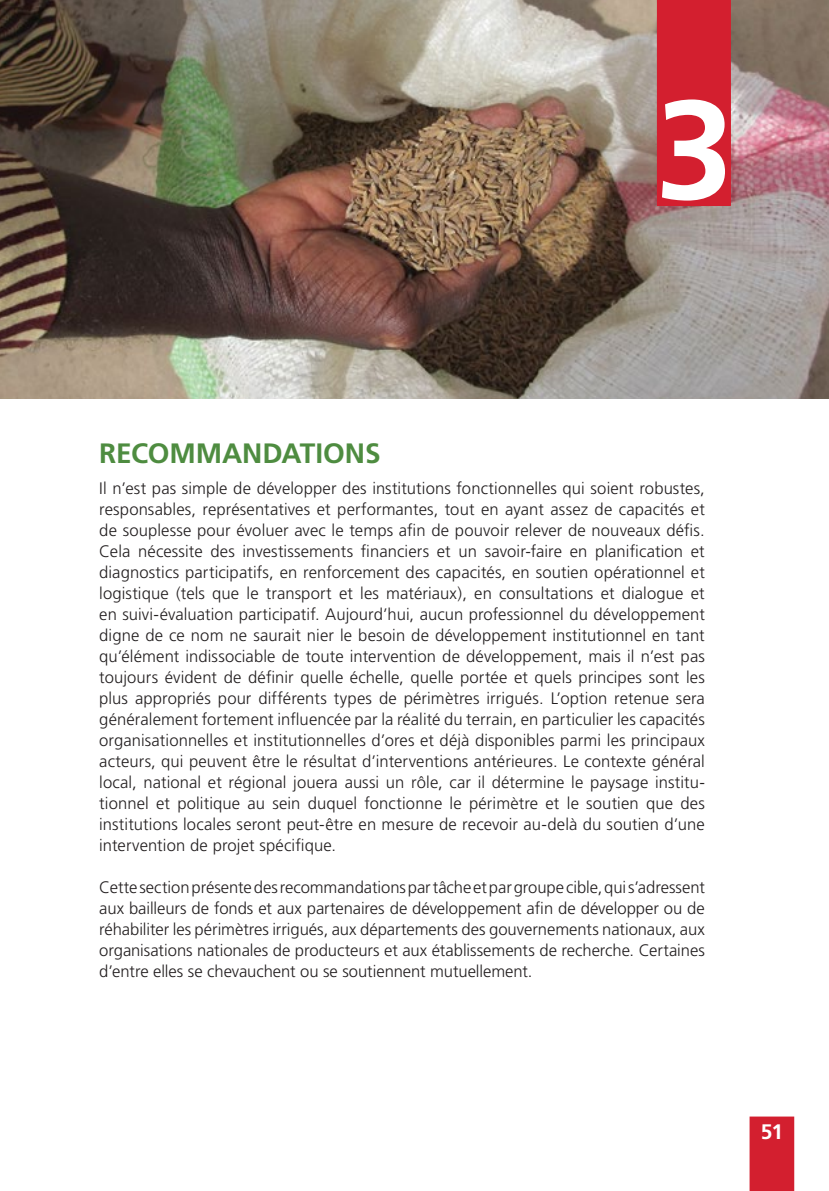
<style>
.page{position:relative;width:829px;height:1191px;background:#fff}
.page>*{position:absolute;margin:0;border:0;box-sizing:border-box;transform-origin:0 0}
.t1{font:700 140px "Frutiger";color:#fff}
.Chapt_head{font:700 28px "Frutiger";letter-spacing:-.005em;color:#4e8c40}
.t2{font:700 21px "Frutiger";color:#fff}
.Body_text{font:300 16.62px/21px "Frutiger";color:#231f20;text-align:justify}
</style>
<div class="page">
<div style="left:749px;top:1116px;width:45px;height:75px;background:#d31f2f"></div>
<img style="left:0;top:0;width:828px;height:398px">
<div style="left:656px;top:0;width:74px;height:206px;background:#d31f2f"></div>
<p class="t1" style="left:655px;top:68px;width:79px">3</p>
<p class="Chapt_head" style="left:99px;top:437px;width:283px">RECOMMANDATIONS</p>
<p class="Body_text" style="left:99px;top:478px;width:607px">Il n’est pas simple de développer des institutions fonctionnelles qui soient robustes, responsables, représentatives et performantes, tout en ayant assez de capacités et de souplesse pour évoluer avec le temps afin de pouvoir relever de nouveaux défis.<br>Cela nécessite des investissements financiers et un savoir-faire en planification et diagnostics participatifs, en renforcement des capacités, en soutien opérationnel et logistique (tels que le transport et les matériaux), en consultations et dialogue et en suivi-évaluation participatif. Aujourd’hui, aucun professionnel du développement digne de ce nom ne saurait nier le besoin de développement institutionnel en tant qu’élément indissociable de toute intervention de développement, mais il n’est pas toujours évident de définir quelle échelle, quelle portée et quels principes sont les plus appropriés pour différents types de périmètres irrigués. L’option retenue sera généralement fortement influencée par la réalité du terrain, en particulier les capacités organisationnelles et institutionnelles d’ores et déjà disponibles parmi les principaux acteurs, qui peuvent être le résultat d’interventions antérieures. Le contexte général local, national et régional jouera aussi un rôle, car il détermine le paysage institu&shy;tionnel et politique au sein duquel fonctionne le périmètre et le soutien que des institutions locales seront peut-être en mesure de recevoir au-delà du soutien d’une intervention de projet spécifique.</p>
<p class="Body_text" style="left:99px;top:877px;width:607px">Cette section présente des recommandations par tâche et par groupe cible, qui s’adressent aux bailleurs de fonds et aux partenaires de développement afin de développer ou de réhabiliter les périmètres irrigués, aux départements des gouvernements nationaux, aux organisations nationales de producteurs et aux établissements de recherche. Certaines d’entre elles se chevauchent ou se soutiennent mutuellement.</p>
<p class="t2" style="left:760px;top:1119px;width:24px">51</p>
</div>
